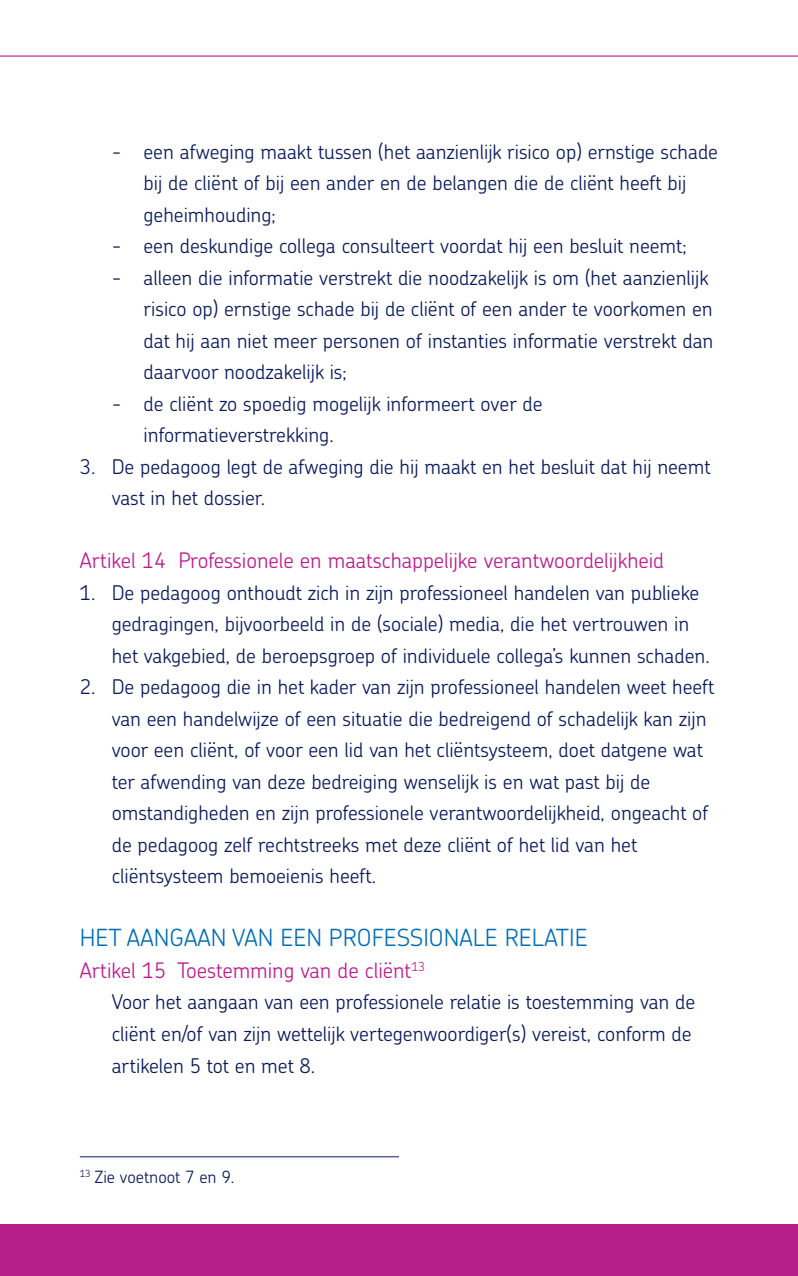
<style>
.page{position:relative;width:798px;height:1276px;background:#fff}
.page>*{position:absolute;margin:0;border:0;box-sizing:border-box;transform-origin:0 0}
.Interactief_tbv_inho{font:300 23.62px "Chevin";color:#006db7}
.t1{font:300 21.38px "Chevin";color:#bd1b8d}
.body{font:300 20.25px/31.5px "Chevin";color:#0a1a5d}
.lijn_erboven{font:300 16.88px "Chevin";color:#0a1a5d}
</style>
<div class="page">
<div style="left:0;top:1223px;width:797px;height:53px;background:#b51e87"></div>
<hr style="left:0;top:55px;width:797px;height:2px;background:#b51e87">
<hr style="left:80px;top:1156px;width:319px;height:1px;background:#0a1a5d">
<p class="body" style="left:144px;top:135px;width:575px;text-indent:-32px">- een afweging maakt tussen (het aanzienlijk risico op) ernstige schade bij de cliënt of bij een ander en de belangen die de cliënt heeft bij geheimhouding;</p>
<p class="body" style="left:112px;top:230px;width:576px">- een deskundige collega consulteert voordat hij een besluit neemt;</p>
<p class="body" style="left:144px;top:261px;width:571px;text-indent:-32px">- alleen die informatie verstrekt die noodzakelijk is om (het aanzienlijk risico op) ernstige schade bij de cliënt of een ander te voorkomen en dat hij aan niet meer personen of instanties informatie verstrekt dan daarvoor noodzakelijk is;</p>
<p class="body" style="left:144px;top:387px;width:400px;text-indent:-32px">- de cliënt zo spoedig mogelijk informeert over de informatieverstrekking.</p>
<p class="body" style="left:112px;top:450px;width:600px;text-indent:-32px">3. De pedagoog legt de afweging die hij maakt en het besluit dat hij neemt vast in het dossier.</p>
<p class="t1" style="left:80px;top:547px;width:585px">Artikel 14 Professionele en maatschappelijke verantwoordelijkheid</p>
<p class="body" style="left:112px;top:576px;width:599px;text-indent:-32px">1. De pedagoog onthoudt zich in zijn professioneel handelen van publieke gedragingen, bijvoorbeeld in de (sociale) media, die het vertrouwen in het vakgebied, de beroepsgroep of individuele collega’s kunnen schaden.</p>
<p class="body" style="left:112px;top:671px;width:604px;text-indent:-32px">2. De pedagoog die in het kader van zijn professioneel handelen weet heeft van een handelwijze of een situatie die bedreigend of schadelijk kan zijn voor een cliënt, of voor een lid van het cliëntsysteem, doet datgene wat ter afwending van deze bedreiging wenselijk is en wat past bij de omstandigheden en zijn professionele verantwoordelijkheid, ongeacht of de pedagoog zelf rechtstreeks met deze cliënt of het lid van het cliëntsysteem bemoeienis heeft.</p>
<p class="Interactief_tbv_inho" style="left:80px;top:922px;width:509px">HET AANGAAN VAN EEN PROFESSIONALE RELATIE</p>
<p class="t1" style="left:80px;top:956px;width:347px">Artikel 15 Toestemming van de cliënt<sup>13</sup></p>
<p class="body" style="left:112px;top:986px;width:584px">Voor het aangaan van een professionele relatie is toestemming van de cliënt en/of van zijn wettelijk vertegenwoordiger(s) vereist, conform de artikelen 5 tot en met 8.</p>
<p class="lijn_erboven" style="left:80px;top:1165px;width:156px"><sup>13</sup> Zie voetnoot 7 en 9.</p>
</div>
